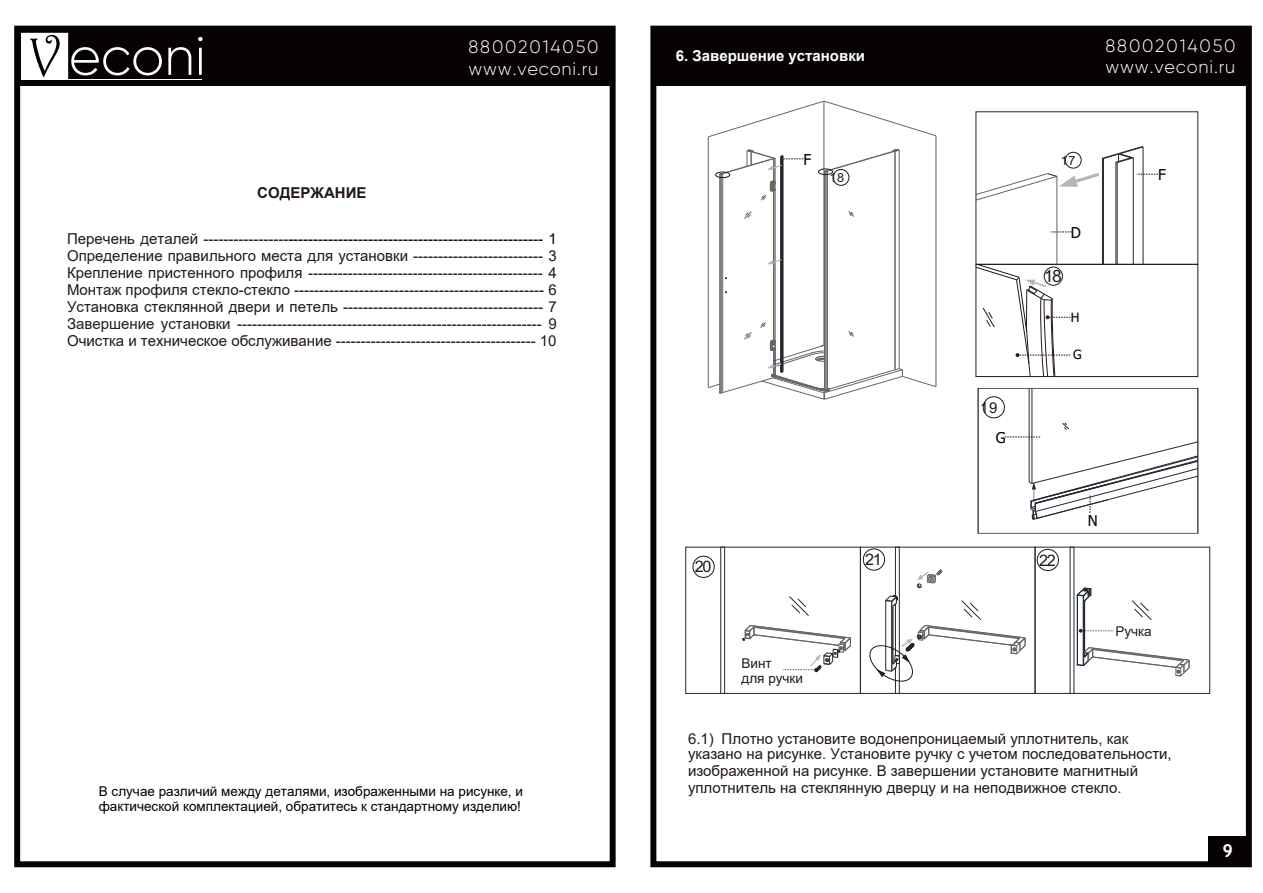
<style>
.page{position:relative;width:1263px;height:893px;background:#fff}
.page>*{position:absolute;margin:0;border:0;box-sizing:border-box;transform-origin:0 0}
.t1{font:300 18px/21.6px "Gilroy";letter-spacing:.1em;color:#fff}
.t2{font:700 18px "Trebuchet MS";color:#fff}
.t3{font:16.95px "Arial";color:#231916}
.t4{font:15.9px "Arial";color:#231916}
.t5{font:15px/17px "Arial";color:#231916}
.t6{font:700 15px "Arial";color:#fff}
.t7{font:700 15px "Arial";color:#231815}
.t8{font:15px "Tahoma";color:#000}
.t9{font:15px "Arial";color:#231916}
.t10{font:13.5px/15.1px "Arial";color:#000}
.t11{font:13.5px/15.1px "Arial";color:#231916}
.t12{font:12.9px "Tahoma";color:#000}
.t13{font:12.6px "Arial";color:#231916}
.s1{font-style:inherit}
.s2{color:#000}
.s3{color:#231f20}
</style>
<div class="page">
<hr style="left:824px;top:101px;width:1px;height:244px;background:#666">
<svg style="left:708px;top:101px;width:228px;height:36px"></svg>
<hr style="left:708px;top:137px;width:1px;height:251px;background:#666">
<hr style="left:936px;top:136px;width:1px;height:251px;background:#666">
<hr style="left:773px;top:158px;width:1px;height:183px;background:#666">
<hr style="left:774px;top:158px;width:1px;height:183px;background:#666">
<hr style="left:899px;top:150px;width:1px;height:219px;background:#666">
<hr style="left:895px;top:151px;width:1px;height:219px;background:#666">
<svg style="left:848px;top:211px;width:6px;height:6px"></svg>
<hr style="left:825px;top:172px;width:1px;height:218px;background:#666">
<hr style="left:826px;top:171px;width:1px;height:219px;background:#666">
<hr style="left:827px;top:171px;width:1px;height:219px;background:#666">
<svg style="left:824px;top:149px;width:76px;height:24px"></svg>
<hr style="left:775px;top:158px;width:1px;height:30px;background:#666">
<hr style="left:775px;top:190px;width:1px;height:151px;background:#666">
<hr style="left:722px;top:174px;width:1px;height:219px;background:#666">
<hr style="left:721px;top:174px;width:1px;height:219px;background:#666">
<hr style="left:720px;top:174px;width:1px;height:219px;background:#666">
<hr style="left:719px;top:174px;width:1px;height:219px;background:#666">
<svg style="left:744px;top:211px;width:7px;height:8px"></svg>
<svg style="left:761px;top:181px;width:15px;height:20px"></svg>
<hr style="left:783px;top:156px;width:1px;height:216px;background:#212830">
<hr style="left:782px;top:156px;width:1px;height:216px;background:#212830">
<hr style="left:781px;top:157px;width:1px;height:215px;background:#212830">
<hr style="left:780px;top:156px;width:1px;height:216px;background:#212830">
<svg style="left:708px;top:322px;width:228px;height:78px"></svg>
<svg style="left:767px;top:259px;width:15px;height:5px"></svg>
<svg style="left:719px;top:150px;width:84px;height:25px"></svg>
<div style="left:833px;top:169px;width:16px;height:16px;border:1px solid #231916;border-radius:50%"></div>
<div style="left:818px;top:169px;width:14px;height:6px;border:1px solid #231916;border-radius:50%"></div>
<svg style="left:976px;top:112px;width:222px;height:265px"></svg>
<div style="left:1044px;top:267px;width:18px;height:18px;background:#fff;border:1px solid #231916;border-radius:50%"></div>
<div style="left:716px;top:172px;width:14px;height:6px;border:1px solid #231916;border-radius:50%"></div>
<div style="left:721px;top:547px;width:4px;height:146px;border:1px solid #212830"></div>
<svg style="left:789px;top:596px;width:19px;height:20px"></svg>
<div style="left:860px;top:547px;width:175px;height:146px;border:1px solid #212830"></div>
<hr style="left:1077px;top:595px;width:1px;height:70px;background:#212830">
<hr style="left:1083px;top:596px;width:1px;height:69px;background:#212830">
<hr style="left:1084px;top:601px;width:1px;height:56px;background:#212830">
<svg style="left:1077px;top:588px;width:15px;height:14px"></svg>
<svg style="left:1077px;top:647px;width:113px;height:30px"></svg>
<div style="left:1035px;top:547px;width:175px;height:146px;border:1px solid #212830"></div>
<svg style="left:1132px;top:601px;width:19px;height:19px"></svg>
<div style="left:693px;top:556px;width:21px;height:21px;background:#fff;border:1px solid #231916;border-radius:50%"></div>
<svg style="left:863px;top:549px;width:22px;height:21px"></svg>
<div style="left:1037px;top:549px;width:21px;height:22px;background:#fff;border:1px solid #231916;border-radius:50%"></div>
<svg style="left:867px;top:547px;width:159px;height:146px"></svg>
<svg style="left:1079px;top:629px;width:34px;height:4px"></svg>
<svg style="left:743px;top:625px;width:108px;height:47px"></svg>
<hr style="left:1029px;top:388px;width:1px;height:94px;background:#212830">
<hr style="left:1032px;top:388px;width:1px;height:95px;background:#212830">
<div style="left:978px;top:388px;width:220px;height:145px;border:1px solid #212830"></div>
<svg style="left:1062px;top:423px;width:7px;height:7px"></svg>
<svg style="left:1005px;top:437px;width:193px;height:82px"></svg>
<div style="left:983px;top:397px;width:21px;height:21px;border:1px solid #231916;border-radius:50%"></div>
<div style="left:14px;top:26px;width:602px;height:841px;border:6px solid #060202"></div>
<div style="left:20px;top:32px;width:590px;height:54px;background:#060202"></div>
<svg style="left:22px;top:33px;width:140px;height:46px"></svg>
<svg style="left:168px;top:47px;width:23px;height:28px"></svg>
<hr style="left:54px;top:79px;width:148px;height:1px;background:#fff">
<svg style="left:198px;top:37px;width:4px;height:38px"></svg>
<div style="left:656px;top:32px;width:590px;height:54px;background:#060202"></div>
<div style="left:650px;top:26px;width:602px;height:841px;border:6px solid #060202"></div>
<div style="left:1208px;top:836px;width:38px;height:26px;background:#060202"></div>
<p class="t1" style="left:469px;top:36px;width:132px">88002014050 www.veconi.ru</p>
<p class="t1" style="left:1105px;top:34px;width:132px">88002014050 www.veconi.ru</p>
<p class="t6" style="left:676px;top:45px;width:191px">6<span class="s1">.</span> Завершение установки</p>
<p class="t7" style="left:257px;top:182px;width:111px">СОДЕРЖАНИЕ</p>
<p class="t5" style="left:67px;top:230px;width:491px;text-align:justify">Перечень деталей -----------------<span class="s2">--------------------------------------------------- 1<br></span>Определение правильного места для установки -------------------------- 3<br>Крепление пристенного профиля ----------------------------------------------- 4<br>Монтаж профиля стекло-стекло -------------------------------------------------- 6<br>Установка стеклянной двери и петель ---------------------------------------- 7<br><span class="s3">Завершение установки</span> ------------------------------------------------------------- 9<br>Очистка и техническое обслуживание ---------------------------------------- 10</p>
<p class="t10" style="left:99px;top:783px;width:426px">В случае различий между деталями, изображенными на рисунке, и фактической комплектацией, обратитесь к стандартному изделию!</p>
<p class="t4" style="left:695px;top:561px;width:18px">20</p>
<p class="t8" style="left:803px;top:153px;width:9px">F</p>
<p class="t13" style="left:829px;top:173px;width:16px">18</p>
<p class="t9" style="left:980px;top:402px;width:19px">19</p>
<p class="t8" style="left:996px;top:431px;width:12px">G</p>
<p class="t13" style="left:1061px;top:155px;width:16px">17</p>
<p class="t8" style="left:1071px;top:226px;width:12px">D</p>
<p class="t3" style="left:1044px;top:270px;width:19px">18</p>
<p class="t12" style="left:1071px;top:312px;width:10px">H</p>
<p class="t12" style="left:1073px;top:349px;width:10px">G</p>
<p class="t8" style="left:1158px;top:169px;width:9px">F</p>
<p class="t11" style="left:741px;top:656px;width:63px">Винт<br>для ручки</p>
<p class="t4" style="left:865px;top:554px;width:18px">21</p>
<p class="t4" style="left:1039px;top:554px;width:18px">22</p>
<p class="t8" style="left:1088px;top:515px;width:12px">N</p>
<p class="t11" style="left:1115px;top:623px;width:38px">Ручка</p>
<p class="t5" style="left:688px;top:730px;width:485px;line-height:16.4px"><span class="s1">6.1)</span> Плотно установите водонепроницаемый уплотнитель, как указано на рисунке. Установите ручку с учетом последовательности, изображенной на рисунке. В завершении установите магнитный уплотнитель на стеклянную дверцу и на неподвижное стекло.</p>
<p class="t2" style="left:1222px;top:839px;width:12px">9</p>
</div>
